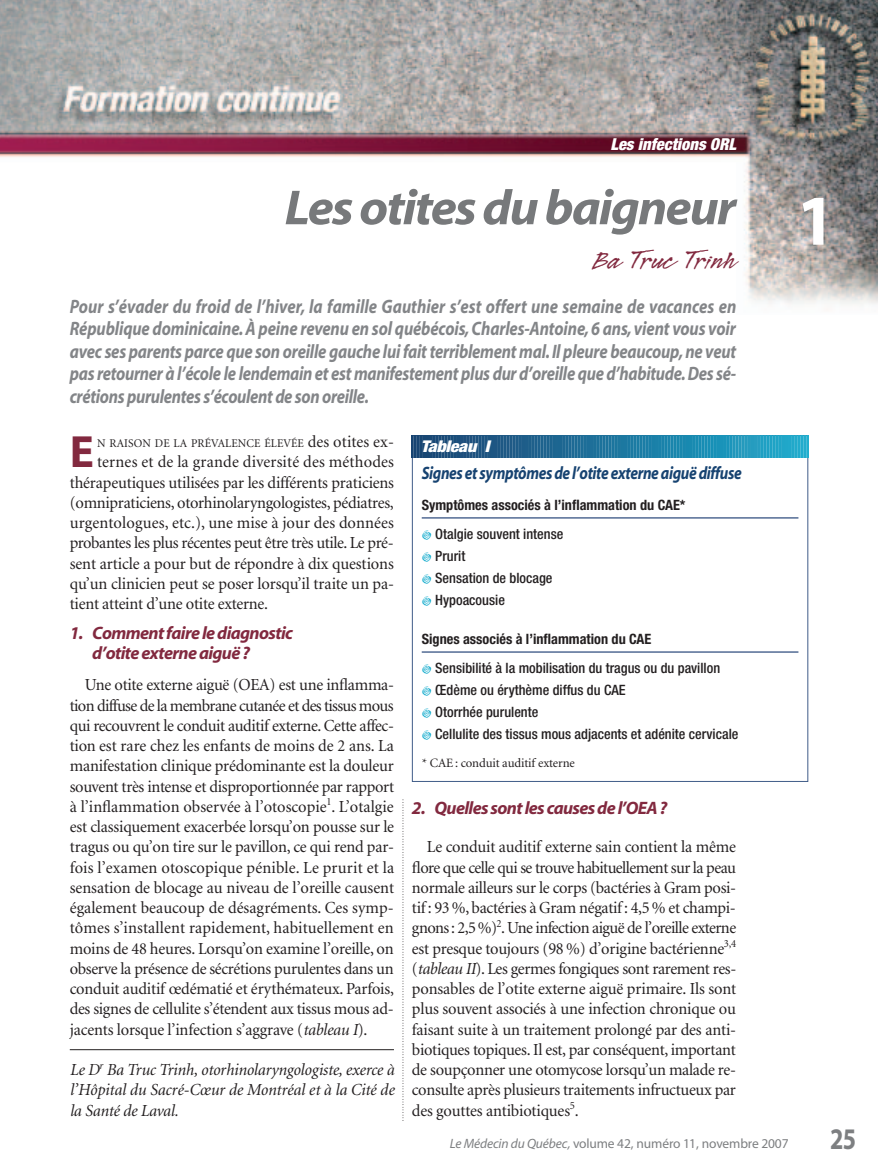
<style>
.page{position:relative;width:878px;height:1175px;background:#fff}
.page>*{position:absolute;margin:0;border:0;box-sizing:border-box;transform-origin:0 0}
.t1{font:700 72px "Myriad";color:#fff}
.t2{font:italic 700 49.5px "Myriad";letter-spacing:-.035em;color:#77797b;scale:1.05 1}
.t3{font:700 45.3px "Myriad";color:#82293f}
.t4{font:700 30px "Myriad";color:#7d7f81;scale:.8 1}
.t5{font:27px "Legault Std";color:#82293f;scale:1.2 1}
.t6{font:italic 700 19.5px/22.5px "Myriad";letter-spacing:-.02em;color:#838588;text-align:justify;scale:.85 1}
.t7{font:italic 700 18px/19.5px "Myriad";letter-spacing:-.035em;color:#82293f}
.t8{font:italic 700 18px "Myriad";letter-spacing:-.025em;color:#174371;scale:.85 1}
.t9{font:16.8px/20.2px "Minion";letter-spacing:-.015em;color:#231f20;text-align:justify}
.t10{font:italic 16.8px/20.2px "Minion";letter-spacing:-.005em;color:#231f20;text-align:justify}
.t11{font:italic 900 condensed 16.5px "Helvetica Neue";color:#fff}
.t12{font:italic 900 condensed 16.2px "Helvetica Neue";letter-spacing:-.015em;color:#fff;scale:1.11 1}
.t13{font:500 condensed 14.25px/21.9px "Helvetica Neue";color:#231f20}
.t14{font:700 condensed 14.25px "Helvetica Neue";color:#231f20}
.t15{font:13.5px "Myriad";letter-spacing:-.01em;color:#7d7f81}
.t16{font:12.75px "Minion";letter-spacing:-.01em;color:#231f20}
.t17{font:11.85px "Minion";letter-spacing:.01em;color:#231f20}
.s1{font-size:16.8px}
.s2{font-style:italic}
</style>
<div class="page">
<img style="left:0;top:0;width:878px;height:304px">
<svg style="left:402px;top:800px;width:1px;height:319px"></svg>
<hr style="left:70px;top:1049px;width:324px;height:1px;background:#231f20">
<hr style="left:422px;top:517px;width:376px;height:1px;background:#526b94">
<hr style="left:422px;top:651px;width:376px;height:2px;background:#526b94">
<svg style="left:412px;top:435px;width:396px;height:23px;background:#257aa1"></svg>
<p class="t11" style="left:610px;top:138px;width:127px">Les infections ORL</p>
<h2 class="t2" style="left:284px;top:189px;width:431px">Les otites du baigneur</h2>
<h3 class="t5" style="left:592px;top:243px;width:121px">Ba Truc Trinh</h3>
<p class="t6" style="left:70px;top:297px;width:785px">Pour s’évader du froid de l’hiver, la famille Gauthier s’est offert une semaine de vacances en République dominicaine. À peine revenu en sol québécois, Charles-Antoine, 6 ans, vient vous voir avec ses parents parce que son oreille gauche lui fait terriblement mal. Il pleure beaucoup, ne veut pas retourner à l’école le lendemain et est manifestement plus dur d’oreille que d’habitude. Des sé&shy;crétions purulentes s’écoulent de son oreille.</p>
<h3 class="t3" style="left:70px;top:435px;width:26px">E</h3>
<p class="t17" style="left:97px;top:439px;width:298px">N RAISON DE LA PRÉVALENCE ÉLEVÉE <span class="s1">des otites ex-</span></p>
<p class="t9" style="left:70px;top:453px;width:326px;text-indent:27px">ternes et de la grande diversité des méthodes thérapeutiques utilisées par les différents praticiens (omnipraticiens, otorhinolaryngologistes, pédiatres, urgentologues, etc.), une mise à jour des données probantes les plus récentes peut être très utile. Le pré&shy;sent article a pour but de répondre à dix questions qu’un clinicien peut se poser lorsqu’il traite un pa&shy;tient atteint d’une otite externe.</p>
<p class="t7" style="left:92px;top:625px;width:202px;text-indent:-23px">1. Comment fairele diagnostic d’otite externe aiguë ?</p>
<p class="t9" style="left:70px;top:676px;width:326px;text-indent:15px">Une otite externe aiguë (OEA) est une inflamma&shy;tion diffuse de la membrane cutanée et des tissus mous qui recouvrent le conduit auditif externe. Cette affec&shy;tion est rare chez les enfants de moins de 2 ans. La manifestation clinique prédominante est la douleur souvent très intense et disproportionnée par rapport à l’inflammation observée à l’otoscopie<sup>1</sup>. L’otalgie est classiquement exacerbée lorsqu’on pousse sur le tragus ou qu’on tire sur le pavillon, ce qui rend par&shy;fois l’examen otoscopique pénible. Le prurit et la sensation de blocage au niveau de l’oreille causent également beaucoup de désagréments. Ces symp&shy;tômes s’installent rapidement, habituellement en moins de 48 heures. Lorsqu’on examine l’oreille, on observe la présence de sécrétions purulentes dans un conduit auditif œdématié et érythémateux. Parfois, des signes de cellulite s’étendent aux tissus mous ad&shy;jacents lorsque l’infection s’aggrave (<span class="s2">tableau I</span>).</p>
<p class="t10" style="left:70px;top:1061px;width:326px">Le D<sup>r</sup> Ba Truc Trinh, otorhinolaryngologiste, exerce à l’Hôpital du Sacré-Cœur de Montréal et à la Cité de la Santé de Laval.</p>
<p class="t12" style="left:421px;top:440px;width:63px">Tableau I</p>
<p class="t8" style="left:422px;top:466px;width:378px">Signes et symptômes de l’otite externe aiguë diffuse</p>
<p class="t14" style="left:422px;top:500px;width:265px">Symptômes associés à l’inflammation du CAE*</p>
<p class="t13" style="left:435px;top:524px;width:130px">Otalgie souvent intense<br>Prurit<br>Sensation de blocage<br>Hypoacousie</p>
<p class="t14" style="left:422px;top:634px;width:231px">Signes associés à l’inflammation du CAE</p>
<p class="t13" style="left:435px;top:658px;width:305px">Sensibilité à la mobilisation du tragus ou du pavillon Œdème ou érythème diffus du CAE<br>Otorrhée purulente<br>Cellulite des tissus mous adjacents et adénite cervicale</p>
<p class="t16" style="left:422px;top:758px;width:155px">* CAE : conduit auditif externe</p>
<p class="t7" style="left:412px;top:800px;width:257px">2. Quelles sont les causes de l’OEA ?</p>
<p class="t9" style="left:412px;top:838px;width:326px;text-indent:15px">Le conduit auditif externe sain contient la même flore que celle qui se trouve habituellement sur la peau normale ailleurs sur le corps (bactéries à Gram posi&shy;tif : 93 %, bactéries à Gram négatif : 4,5 % et champi&shy;gnons: 2,5%)<sup>2</sup>. Une infection aiguë de l’oreille externe est presque toujours (98 %) d’origine bactérienne<sup>3,4 </sup>(<span class="s2">tableau II</span>). Les germes fongiques sont rarement res&shy;ponsables de l’otite externe aiguë primaire. Ils sont plus souvent associés à une infection chronique ou faisant suite à un traitement prolongé par des anti&shy;biotiques topiques. Il est, par conséquent, important de soupçonner une otomycose lorsqu’un malade re&shy;consulte après plusieurs traitements infructueux par des gouttes antibiotiques<sup>5</sup>.</p>
<p class="t15" style="left:450px;top:1138px;width:340px"><span class="s2">Le Médecin du Québec,</span> volume 42, numéro 11, novembre 2007</p>
<h1 class="t1" style="left:796px;top:193px;width:40px">1</h1>
<h3 class="t4" style="left:830px;top:1127px;width:34px">25</h3>
</div>
